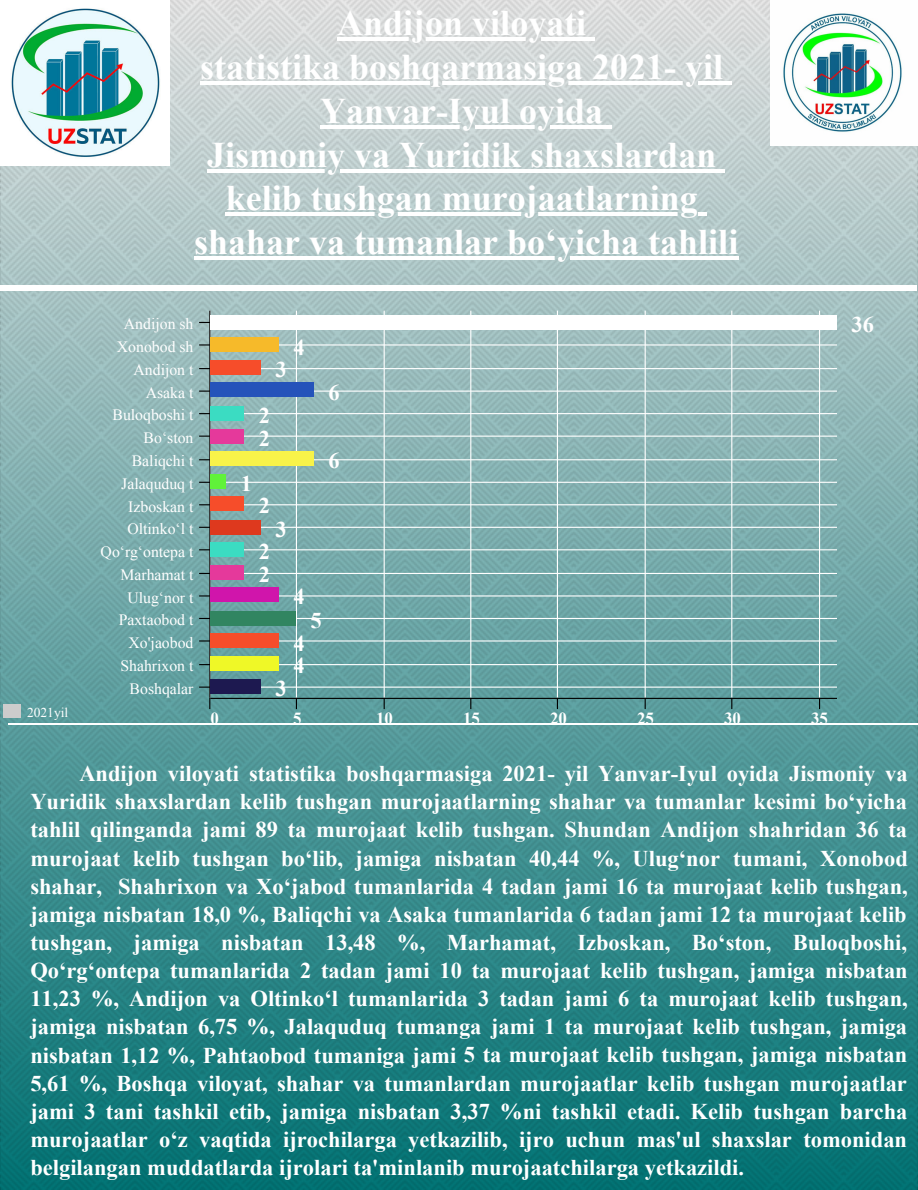
<style>
.page{position:relative;width:918px;height:1190px;background:#fff}
.page>*{position:absolute;margin:0;border:0;box-sizing:border-box;transform-origin:0 0}
.t1{font:700 36px/43.8px "Times New Roman";color:#fff;text-align:center}
.t2{font:700 22.5px/28.2px "Times New Roman";color:#fff}
.t3{font:700 16.8px "Times New Roman";color:#fff}
.t4{font:15.75px/22.8px "Times New Roman";color:#fff;text-align:right}
.t5{font:13.5px "Times New Roman";color:#fff}
</style>
<div class="page">
<div style="left:0;top:0;width:918px;height:1189px;background:linear-gradient(to bottom,#e0dfdf,#027071)"></div>
<hr style="left:210px;top:344px;width:627px;height:1px;background:#fff">
<hr style="left:210px;top:368px;width:627px;height:1px;background:#fff">
<hr style="left:210px;top:390px;width:627px;height:2px;background:#fff">
<hr style="left:210px;top:413px;width:627px;height:1px;background:#fff">
<hr style="left:210px;top:435px;width:627px;height:2px;background:#fff">
<hr style="left:210px;top:459px;width:627px;height:1px;background:#fff">
<hr style="left:210px;top:482px;width:627px;height:1px;background:#fff">
<hr style="left:210px;top:504px;width:627px;height:1px;background:#fff">
<hr style="left:210px;top:527px;width:627px;height:1px;background:#fff">
<hr style="left:210px;top:549px;width:627px;height:1px;background:#fff">
<hr style="left:210px;top:573px;width:627px;height:1px;background:#fff">
<hr style="left:210px;top:595px;width:627px;height:1px;background:#fff">
<hr style="left:210px;top:618px;width:627px;height:1px;background:#fff">
<hr style="left:210px;top:640px;width:627px;height:1px;background:#fff">
<hr style="left:210px;top:664px;width:627px;height:1px;background:#fff">
<hr style="left:210px;top:686px;width:627px;height:1px;background:#fff">
<hr style="left:296px;top:311px;width:1px;height:387px;background:#fff">
<hr style="left:384px;top:311px;width:1px;height:387px;background:#fff">
<hr style="left:470px;top:311px;width:1px;height:387px;background:#fff">
<hr style="left:557px;top:311px;width:1px;height:387px;background:#fff">
<hr style="left:645px;top:311px;width:1px;height:387px;background:#fff">
<hr style="left:731px;top:311px;width:1px;height:387px;background:#fff">
<hr style="left:819px;top:311px;width:1px;height:387px;background:#fff">
<svg style="left:199px;top:390px;width:10px;height:2px"></svg>
<svg style="left:199px;top:435px;width:10px;height:2px"></svg>
<hr style="left:209px;top:311px;width:1px;height:387px;background:#000">
<hr style="left:210px;top:698px;width:627px;height:1px;background:#000">
<div style="left:210px;top:315px;width:627px;height:15px;background:#fff"></div>
<div style="left:210px;top:338px;width:69px;height:14px;background:#f6ba2a"></div>
<div style="left:210px;top:360px;width:51px;height:15px;background:#f64d2a"></div>
<div style="left:210px;top:383px;width:104px;height:14px;background:#2553ba"></div>
<div style="left:210px;top:406px;width:34px;height:15px;background:#3bdcc2"></div>
<div style="left:210px;top:429px;width:34px;height:14px;background:#e5399b"></div>
<div style="left:210px;top:451px;width:104px;height:15px;background:#f8f349"></div>
<div style="left:210px;top:474px;width:16px;height:14px;background:#60f239"></div>
<div style="left:210px;top:496px;width:34px;height:15px;background:#f64d2a"></div>
<div style="left:210px;top:520px;width:51px;height:14px;background:#de391e"></div>
<div style="left:210px;top:542px;width:34px;height:15px;background:#3bdcc2"></div>
<div style="left:210px;top:565px;width:34px;height:14px;background:#e5399b"></div>
<div style="left:210px;top:587px;width:69px;height:15px;background:#d015ab"></div>
<div style="left:210px;top:611px;width:86px;height:15px;background:#318561"></div>
<div style="left:210px;top:633px;width:69px;height:15px;background:#f64d2a"></div>
<div style="left:210px;top:656px;width:69px;height:15px;background:#eff827"></div>
<div style="left:210px;top:678px;width:51px;height:15px;background:#1d1950"></div>
<div style="left:3px;top:704px;width:18px;height:14px;background:#ccc"></div>
<hr style="left:337px;top:37px;width:249px;height:4px;background:#fff">
<svg style="left:586px;top:37px;width:9px;height:4px"></svg>
<hr style="left:200px;top:81px;width:523px;height:3px;background:#fff">
<svg style="left:723px;top:81px;width:9px;height:3px"></svg>
<hr style="left:320px;top:125px;width:283px;height:3px;background:#fff">
<svg style="left:603px;top:125px;width:9px;height:3px"></svg>
<hr style="left:207px;top:169px;width:509px;height:3px;background:#fff">
<svg style="left:716px;top:169px;width:9px;height:3px"></svg>
<hr style="left:226px;top:213px;width:472px;height:3px;background:#fff">
<svg style="left:698px;top:213px;width:9px;height:3px"></svg>
<hr style="left:194px;top:257px;width:544px;height:3px;background:#fff">
<div style="left:0;top:285px;width:917px;height:5px;background:#fff"></div>
<img style="left:771px;top:0;width:147px;height:145px">
<hr style="left:8px;top:723px;width:910px;height:1px;background:#fff">
<img style="left:0;top:0;width:170px;height:165px">
<p class="t5" style="left:27px;top:703px;width:43px">2021yil</p>
<h1 class="t1" style="left:194px;top:0;width:546px">Andijon viloyati<br>statistika boshqarmasiga 2021- yil<br>Yanvar-Iyul oyida<br>Jismoniy va Yuridik shaxslardan kelib tushgan murojaatlarning shahar va tumanlar bo‘yicha tahlili</h1>
<p class="t4" style="left:101px;top:312px;width:94px">Andijon sh<br>Xonobod sh<br>Andijon t<br>Asaka t<br>Buloqboshi t<br>Bo‘ston<br>Baliqchi t<br>Jalaquduq t<br>Izboskan t<br>Oltinko‘l t<br>Qo‘rg‘ontepa t<br>Marhamat t<br>Ulug‘nor t<br>Paxtaobod t<br>Xo'jaobod<br>Shahrixon t<br>Boshqalar</p>
<p class="t2" style="left:241px;top:468px;width:13px">1</p>
<p class="t2" style="left:276px;top:355px;width:13px">3</p>
<p class="t2" style="left:294px;top:332px;width:13px">4</p>
<p class="t2" style="left:259px;top:404px;width:13px;line-height:22.5px">2<br>2</p>
<p class="t2" style="left:328px;top:377px;width:13px">6</p>
<p class="t2" style="left:328px;top:446px;width:13px">6</p>
<p class="t2" style="left:259px;top:491px;width:13px">2</p>
<p class="t2" style="left:276px;top:514px;width:13px">3</p>
<p class="t2" style="left:259px;top:540px;width:13px;line-height:22.5px">2<br>2</p>
<p class="t2" style="left:276px;top:673px;width:13px">3</p>
<p class="t2" style="left:294px;top:582px;width:13px">4</p>
<p class="t2" style="left:310px;top:606px;width:13px">5</p>
<p class="t2" style="left:294px;top:631px;width:13px;line-height:22.5px">4<br>4</p>
<p class="t3" style="left:210px;top:706px;width:10px">0</p>
<p class="t3" style="left:293px;top:706px;width:10px">5</p>
<p class="t3" style="left:376px;top:706px;width:18px">10</p>
<p class="t3" style="left:463px;top:706px;width:18px">15</p>
<p class="t3" style="left:550px;top:706px;width:18px">20</p>
<p class="t3" style="left:637px;top:706px;width:18px">25</p>
<p class="t3" style="left:724px;top:706px;width:18px">30</p>
<p class="t3" style="left:811px;top:706px;width:18px">35</p>
<p class="t2" style="left:852px;top:310px;width:24px">36</p>
<p class="t2" style="left:30px;top:759px;width:879px;text-align:justify;text-indent:49px">Andijon viloyati statistika boshqarmasiga 2021- yil Yanvar-Iyul oyida Jismoniy va Yuridik shaxslardan kelib tushgan murojaatlarning shahar va tumanlar kesimi bo‘yicha tahlil qilinganda jami 89 ta murojaat kelib tushgan. Shundan Andijon shahridan 36 ta murojaat kelib tushgan bo‘lib, jamiga nisbatan 40,44 %, Ulug‘nor tumani, Xonobod shahar, Shahrixon va Xo‘jabod tumanlarida 4 tadan jami 16 ta murojaat kelib tushgan, jamiga nisbatan 18,0 %, Baliqchi va Asaka tumanlarida 6 tadan jami 12 ta murojaat kelib tushgan, jamiga nisbatan 13,48 %, Marhamat, Izboskan, Bo‘ston, Buloqboshi, Qo‘rg‘ontepa tumanlarida 2 tadan jami 10 ta murojaat kelib tushgan, jamiga nisbatan 11,23 %, Andijon va Oltinko‘l tumanlarida 3 tadan jami 6 ta murojaat kelib tushgan, jamiga nisbatan 6,75 %, Jalaquduq tumanga jami 1 ta murojaat kelib tushgan, jamiga nisbatan 1,12 %, Pahtaobod tumaniga jami 5 ta murojaat kelib tushgan, jamiga nisbatan 5,61 %, Boshqa viloyat, shahar va tumanlardan murojaatlar kelib tushgan murojaatlar jami 3 tani tashkil etib, jamiga nisbatan 3,37 %ni tashkil etadi. Kelib tushgan barcha murojaatlar o‘z vaqtida ijrochilarga yetkazilib, ijro uchun mas'ul shaxslar tomonidan belgilangan muddatlarda ijrolari ta'minlanib murojaatchilarga yetkazildi.</p>
</div>
